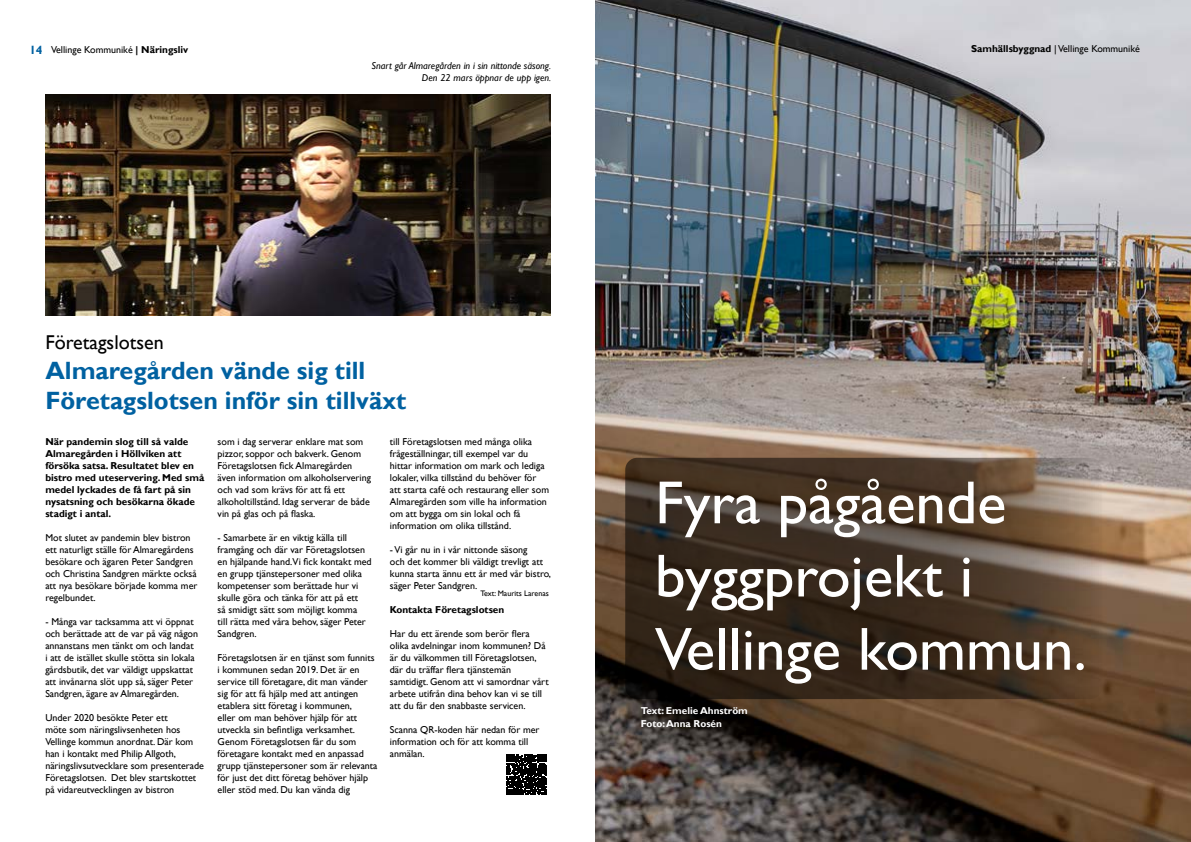
<style>
.page{position:relative;width:1191px;height:842px;background:#fff}
.page>*{position:absolute;margin:0;border:0;box-sizing:border-box;transform-origin:0 0}
.t1{font:61px/73.2px "Gill Sans";color:#fff}
.t2{font:700 25px/30px "Gill Sans";color:#0061a1}
.t3{font:20px "Gill Sans";color:#000}
.t4{font:10px/12px "Gill Sans";color:#000}
.t5{font:700 10px/12px "Gill Sans";color:#000}
.t6{font:italic 10px/12px "Gill Sans";color:#000;text-align:right}
.t7{font:700 10px "Gill Sans";color:#fff}
.t8{font:8px "Gill Sans";color:#000}
.s1{font-weight:700;font-size:12px;color:#0061a1}
.s2{font-weight:700}
</style>
<div class="page">
<img style="left:596px;top:0;width:595px;height:842px">
<svg style="left:625px;top:458px;width:477px;height:241px;background:#463628"></svg>
<img style="left:46px;top:94px;width:504px;height:222px">
<svg style="left:506px;top:754px;width:41px;height:40px;background:#1d1d1d"></svg>
<p class="t4" style="left:29px;top:44px;width:160px"><span class="s1">14</span> Vellinge Kommuniké <span class="s2">| Näringsliv</span></p>
<p class="t4" style="left:971px;top:43px;width:190px"><span class="s2">Samhällsbyggnad</span> | Vellinge Kommuniké <span class="s1">15</span></p>
<p class="t6" style="left:371px;top:60px;width:181px">Snart går Almaregården in i sin nittonde säsong.<br>Den 22 mars öppnar de upp igen.</p>
<h3 class="t3" style="left:45px;top:330px;width:120px">Företagslotsen</h3>
<h2 class="t2" style="left:45px;top:356px;width:362px">Almaregården vände sig till<br>Företagslotsen inför sin tillväxt</h2>
<p class="t5" style="left:45px;top:436px;width:160px">När pandemin slog till så valde<br>Almaregården i Höllviken att försöka satsa. Resultatet blev en bistro med uteservering. Med små medel lyckades de få fart på sin nysatsning och besökarna ökade stadigt i antal.</p>
<p class="t4" style="left:45px;top:532px;width:154px">Mot slutet av pandemin blev bistron ett naturligt ställe för Almaregårdens besökare och ägaren Peter Sandgren och Christina Sandgren märkte också att nya besökare började komma mer regelbundet.</p>
<p class="t4" style="left:45px;top:616px;width:154px">- Många var tacksamma att vi öppnat och berättade att de var på väg någon annanstans men tänkt om och landat i att de istället skulle stötta sin lokala gårdsbutik, det var väldigt uppskattat att invånarna slöt upp så, säger Peter Sandgren, ägare av Almaregården.</p>
<p class="t4" style="left:45px;top:712px;width:160px">Under 2020 besökte Peter ett<br>möte som näringslivsenheten hos Vellinge kommun anordnat. Där kom han i kontakt med Philip Allgoth, näringslivsutvecklare som presenterade Företagslotsen. Det blev startskottet på vidareutvecklingen av bistron</p>
<p class="t4" style="left:390px;top:436px;width:161px">till Företagslotsen med många olika frågeställningar, till exempel var du hittar information om mark och lediga lokaler, vilka tillstånd du behöver för att starta café och restaurang eller som Almaregården som ville ha information om att bygga om sin lokal och få information om olika tillstånd.</p>
<p class="t4" style="left:390px;top:544px;width:163px">- Vi går nu in i vår nittonde säsong<br>och det kommer bli väldigt trevligt att kunna starta ännu ett år med vår bistro, säger Peter Sandgren.</p>
<p class="t5" style="left:390px;top:604px;width:116px">Kontakta Företagslotsen</p>
<p class="t4" style="left:390px;top:628px;width:160px">Har du ett ärende som berör flera olika avdelningar inom kommunen? Då är du välkommen till Företagslotsen, där du träffar flera tjänstemän samtidigt. Genom att vi samordnar vårt arbete utifrån dina behov kan vi se till att du får den snabbaste servicen.</p>
<p class="t4" style="left:390px;top:724px;width:151px">Scanna QR-koden här nedan för mer information och för att komma till anmälan.</p>
<p class="t4" style="left:218px;top:436px;width:155px">som i dag serverar enklare mat som pizzor, soppor och bakverk. Genom Företagslotsen fick Almaregården även information om alkoholservering och vad som krävs för att få ett alkoholtillstånd. Idag serverar de både vin på glas och på flaska.</p>
<p class="t4" style="left:218px;top:532px;width:156px">- Samarbete är en viktig källa till framgång och där var Företagslotsen en hjälpande hand.Vi fick kontakt med en grupp tjänstepersoner med olika kompetenser som berättade hur vi skulle göra och tänka för att på ett<br>så smidigt sätt som möjligt komma<br>till rätta med våra behov, säger Peter<br>Sandgren.</p>
<p class="t4" style="left:218px;top:652px;width:161px">Företagslotsen är en tjänst som funnits i kommunen sedan 2019. Det är en service till företagare, dit man vänder sig för att få hjälp med att antingen etablera sitt företag i kommunen,<br>eller om man behöver hjälp för att utveckla sin befintliga verksamhet.<br>Genom Företagslotsen får du som företagare kontakt med en anpassad grupp tjänstepersoner som är relevanta för just det ditt företag behöver hjälp eller stöd med. Du kan vända dig</p>
<p class="t8" style="left:480px;top:588px;width:70px">Text: Maurits Larenas</p>
<h1 class="t1" style="left:655px;top:467px;width:433px">Fyra pågående byggprojekt i<br>Vellinge kommun.</h1>
<p class="t7" style="left:641px;top:704px;width:108px">Text: Emelie Ahnström</p>
<p class="t7" style="left:641px;top:718px;width:83px">Foto: Anna Rosén</p>
</div>
